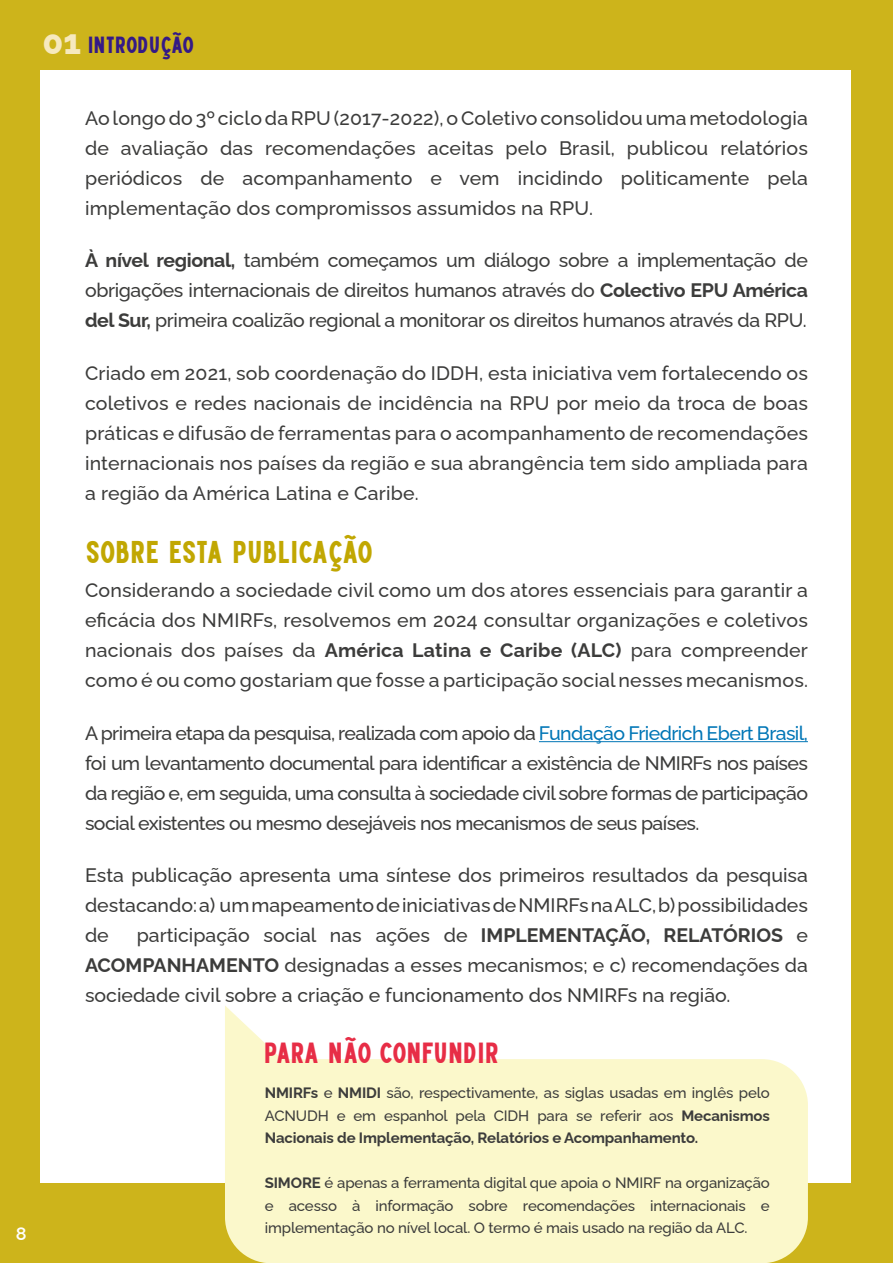
<style>
.page{position:relative;width:893px;height:1263px;background:#cdb41b}
.page>*{position:absolute;margin:0;border:0;box-sizing:border-box;transform-origin:0 0}
.t1{font:31.5px "High Cruiser";letter-spacing:-.02em;color:#c1a702}
.t2{font:29.1px "High Cruiser";color:#e72d46}
.t3{font:23.4px "High Cruiser";color:#341a86}
.t4{font:500 19.5px/30px "Raleway";color:#3c3c3b;text-align:justify}
.t5{font:600 18px "Raleway";color:#fff}
.t6{font:500 15px/22.5px "Raleway";letter-spacing:-.01em;color:#3c3c3b;text-align:justify}
.s1{font-family:"Raleway";font-weight:800;font-size:34.05px;color:#f6e9be}
.s2{font-weight:700}
.s3{color:#0076b6}
</style>
<div class="page">
<div style="left:40px;top:70px;width:810px;height:1112px;background:#fff"></div>
<svg style="left:225px;top:1006px;width:583px;height:257px;fill:#fbf8cb"></svg>
<hr style="left:539px;top:741px;width:269px;height:1px;background:#0076b6">
<p class="t3" style="left:43px;top:31px;width:153px"><span class="s1">01</span> INTRODUÇÃO</p>
<p class="t5" style="left:16px;top:1219px;width:12px">8</p>
<p class="t4" style="left:85px;top:101px;width:724px">Ao longo do 3º ciclo da RPU (2017-2022), o Coletivo consolidou uma metodologia de avaliação das recomendações aceitas pelo Brasil, publicou relatórios periódicos de acompanhamento e vem incidindo politicamente pela implementação dos compromissos assumidos na RPU.</p>
<p class="t4" style="left:85px;top:243px;width:724px"><span class="s2">À nível regional,</span> também começamos um diálogo sobre a implementação de obrigações internacionais de direitos humanos através do <span class="s2">Colectivo EPU América del Sur,</span> primeira coalizão regional a monitorar os direitos humanos através da RPU.</p>
<p class="t4" style="left:85px;top:356px;width:724px">Criado em 2021, sob coordenação do IDDH, esta iniciativa vem fortalecendo os coletivos e redes nacionais de incidência na RPU por meio da troca de boas práticas e difusão de ferramentas para o acompanhamento de recomendações internacionais nos países da região e sua abrangência tem sido ampliada para a região da América Latina e Caribe.</p>
<h1 class="t1" style="left:85px;top:533px;width:289px">SOBRE ESTA PUBLICAÇÃO</h1>
<p class="t4" style="left:85px;top:573px;width:724px">Considerando a sociedade civil como um dos atores essenciais para garantir a eficácia dos NMIRFs, resolvemos em 2024 consultar organizações e coletivos nacionais dos países da <span class="s2">América Latina e Caribe (ALC)</span> para compreender como é ou como gostariam que fosse a participação social nesses mecanismos.</p>
<p class="t4" style="left:85px;top:715px;width:724px">A primeira etapa da pesquisa, realizada com apoio da <span class="s3">Fundação Friedrich Ebert Brasil, </span>foi um levantamento documental para identificar a existência de NMIRFs nos países da região e, em seguida, uma consulta à sociedade civil sobre formas de participação social existentes ou mesmo desejáveis nos mecanismos de seus países.</p>
<p class="t4" style="left:85px;top:858px;width:724px">Esta publicação apresenta uma síntese dos primeiros resultados da pesquisa destacando: a) um mapeamento de iniciativas de NMIRFs na ALC, b) possibilidades de</p>
<p class="t4" style="left:85px;top:918px;width:724px;text-indent:52px">participação social nas ações de <span class="s2">IMPLEMENTAÇÃO, RELATÓRIOS</span> e <span class="s2">ACOMPANHAMENTO</span> designadas a esses mecanismos; e c) recomendações da sociedade civil sobre a criação e funcionamento dos NMIRFs na região.</p>
<h2 class="t2" style="left:264px;top:1035px;width:237px">PARA NÃO CONFUNDIR</h2>
<p class="t6" style="left:265px;top:1080px;width:507px"><span class="s2">NMIRFs</span> e <span class="s2">NMIDI</span> são, respectivamente, as siglas usadas em inglês pelo ACNUDH e em espanhol pela CIDH para se referir aos <span class="s2">Mecanismos Nacionais de Implementação, Relatórios e Acompanhamento.</span></p>
<p class="t6" style="left:265px;top:1170px;width:507px"><span class="s2">SIMORE</span> é apenas a ferramenta digital que apoia o NMIRF na organização e acesso à informação sobre recomendações internacionais e implementação no nível local. O termo é mais usado na região da ALC.</p>
</div>
